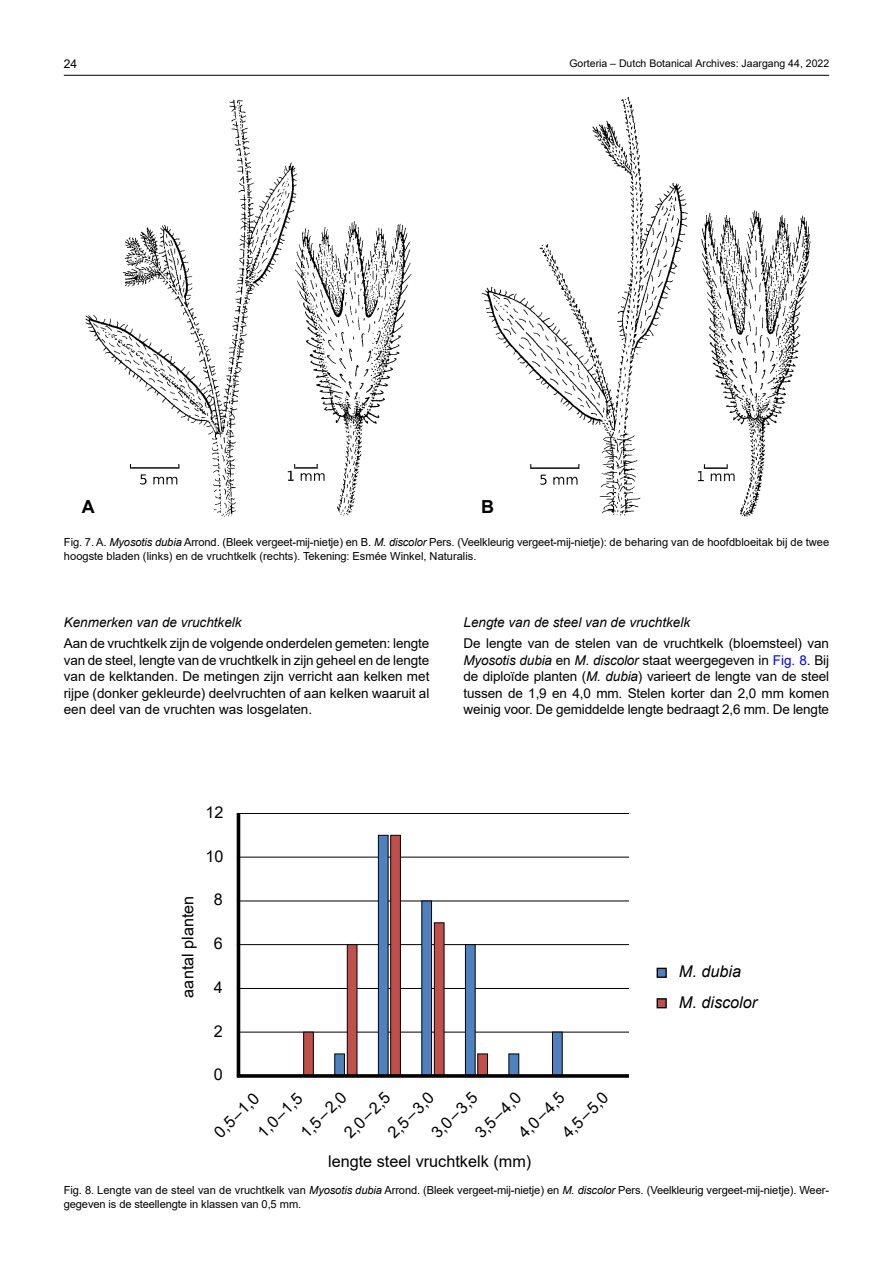
<style>
.page{position:relative;width:893px;height:1263px;background:#fff}
.page>*{position:absolute;margin:0;border:0;box-sizing:border-box;transform-origin:0 0}
.t1{font:700 18px "Arial";color:#000}
.t2{font:16.2px "Arial";color:#000}
.t3{font:italic 16.2px/30.3px "Arial";color:#000}
.t4{font:13.5px/16.5px "Arial";letter-spacing:-.005em;color:#000;text-align:justify}
.t5{font:italic 13.5px "Arial";color:#000}
.t6{font:12px "Arial";color:#000}
.t7{font:11.1px/14.4px "Arial";letter-spacing:-.01em;color:#000}
.t8{font:10.5px "Arial";color:#000}
.s1{font-style:italic}
.s2{color:#00f}
</style>
<div class="page">
<hr style="left:64px;top:75px;width:765px;height:1px;background:#000">
<img style="left:85px;top:99px;width:327px;height:418px">
<img style="left:481px;top:98px;width:330px;height:419px">
<hr style="left:237px;top:813px;width:392px;height:1px;background:#000">
<hr style="left:237px;top:857px;width:392px;height:1px;background:#000">
<hr style="left:237px;top:900px;width:392px;height:1px;background:#000">
<hr style="left:237px;top:944px;width:392px;height:1px;background:#000">
<hr style="left:237px;top:988px;width:392px;height:1px;background:#000">
<hr style="left:237px;top:1032px;width:392px;height:1px;background:#000">
<svg style="left:488px;top:856px;width:75px;height:218px"></svg>
<svg style="left:303px;top:834px;width:185px;height:240px"></svg>
<svg style="left:237px;top:1074px;width:392px;height:4px;background:#171617"></svg>
<div style="left:657px;top:968px;width:9px;height:9px;background:#4e81be"></div>
<div style="left:657px;top:968px;width:10px;height:10px;border:1px solid #000"></div>
<div style="left:657px;top:999px;width:9px;height:9px;background:#c1504d"></div>
<div style="left:657px;top:998px;width:10px;height:10px;border:1px solid #000"></div>
<hr style="left:237px;top:813px;width:3px;height:264px;background:#000">
<p class="t6" style="left:64px;top:55px;width:15px">24</p>
<p class="t8" style="left:569px;top:56px;width:261px">Gorteria – Dutch Botanical Archives: Jaargang 44, 2022</p>
<h1 class="t1" style="left:82px;top:494px;width:14px">A</h1>
<h1 class="t1" style="left:481px;top:494px;width:14px">B</h1>
<p class="t7" style="left:64px;top:535px;width:767px">Fig. 7. A. <span class="s1">Myosotis dubia</span> Arrond. (Bleek vergeet-mij-nietje) en B. <span class="s1">M. discolor</span> Pers. (Veelkleurig vergeet-mij-nietje): de beharing van de hoofdbloeitak bij de twee hoogste bladen (links) en de vruchtkelk (rechts). Tekening: Esmée Winkel, Naturalis.</p>
<p class="t5" style="left:64px;top:613px;width:179px">Kenmerken van de vruchtkelk</p>
<p class="t4" style="left:64px;top:635px;width:367px">Aan de vruchtkelk zijn de volgende onderdelen gemeten: lengte van de steel, lengte van de vruchtkelk in zijn geheel en de lengte van de kelktanden. De metingen zijn verricht aan kelken met rijpe (donker gekleurde) deelvruchten of aan kelken waaruit al een deel van de vruchten was losgelaten.</p>
<p class="t5" style="left:463px;top:613px;width:228px">Lengte van de steel van de vruchtkelk</p>
<p class="t4" style="left:463px;top:635px;width:367px">De lengte van de stelen van de vruchtkelk (bloemsteel) van <span class="s1">Myosotis dubia</span> en <span class="s1">M. discolor</span> staat weergegeven in <span class="s2">Fig. 8</span>. Bij de diploïde planten (<span class="s1">M. dubia</span>) varieert de lengte van de steel tussen de 1,9 en 4,0 mm. Stelen korter dan 2,0 mm komen weinig voor. De gemiddelde lengte bedraagt 2,6 mm. De lengte</p>
<p class="t2" style="left:206px;top:801px;width:20px">12</p>
<p class="t2" style="left:206px;top:845px;width:20px">10</p>
<p class="t2" style="left:177px;top:997px;width:103px;rotate:-90deg">aantal planten</p>
<p class="t2" style="left:214px;top:888px;width:11px">8</p>
<p class="t2" style="left:214px;top:932px;width:11px">6</p>
<p class="t2" style="left:214px;top:976px;width:11px">4</p>
<p class="t2" style="left:214px;top:1020px;width:11px">2</p>
<p class="t2" style="left:214px;top:1063px;width:11px">0</p>
<p class="t3" style="left:679px;top:957px;width:80px">M. dubia<br>M. discolor</p>
<p class="t2" style="left:295px;top:1127px;width:59px;rotate:-45deg">1,5 – 2,0</p>
<p class="t2" style="left:383px;top:1127px;width:59px;rotate:-45deg">2,5 – 3,0</p>
<p class="t2" style="left:470px;top:1127px;width:59px;rotate:-45deg">3,5 – 4,0</p>
<p class="t2" style="left:557px;top:1127px;width:59px;rotate:-45deg">4,5 – 5,0</p>
<p class="t2" style="left:426px;top:1127px;width:59px;rotate:-45deg">3,0 – 3,5</p>
<p class="t2" style="left:513px;top:1127px;width:59px;rotate:-45deg">4,0 – 4,5</p>
<p class="t2" style="left:339px;top:1127px;width:59px;rotate:-45deg">2,0 – 2,5</p>
<p class="t2" style="left:209px;top:1127px;width:57px;rotate:-45deg">0,5 –1,0</p>
<p class="t2" style="left:252px;top:1127px;width:57px;rotate:-45deg">1,0 –1,5</p>
<p class="t2" style="left:328px;top:1150px;width:205px">lengte steel vruchtkelk (mm)</p>
<p class="t7" style="left:64px;top:1182px;width:767px">Fig. 8. Lengte van de steel van de vruchtkelk van <span class="s1">Myosotis dubia</span> Arrond. (Bleek vergeet-mij-nietje) en <span class="s1">M. discolor</span> Pers. (Veelkleurig vergeet-mij-nietje). Weer&shy;gegeven is de steellengte in klassen van 0,5 mm.</p>
</div>
